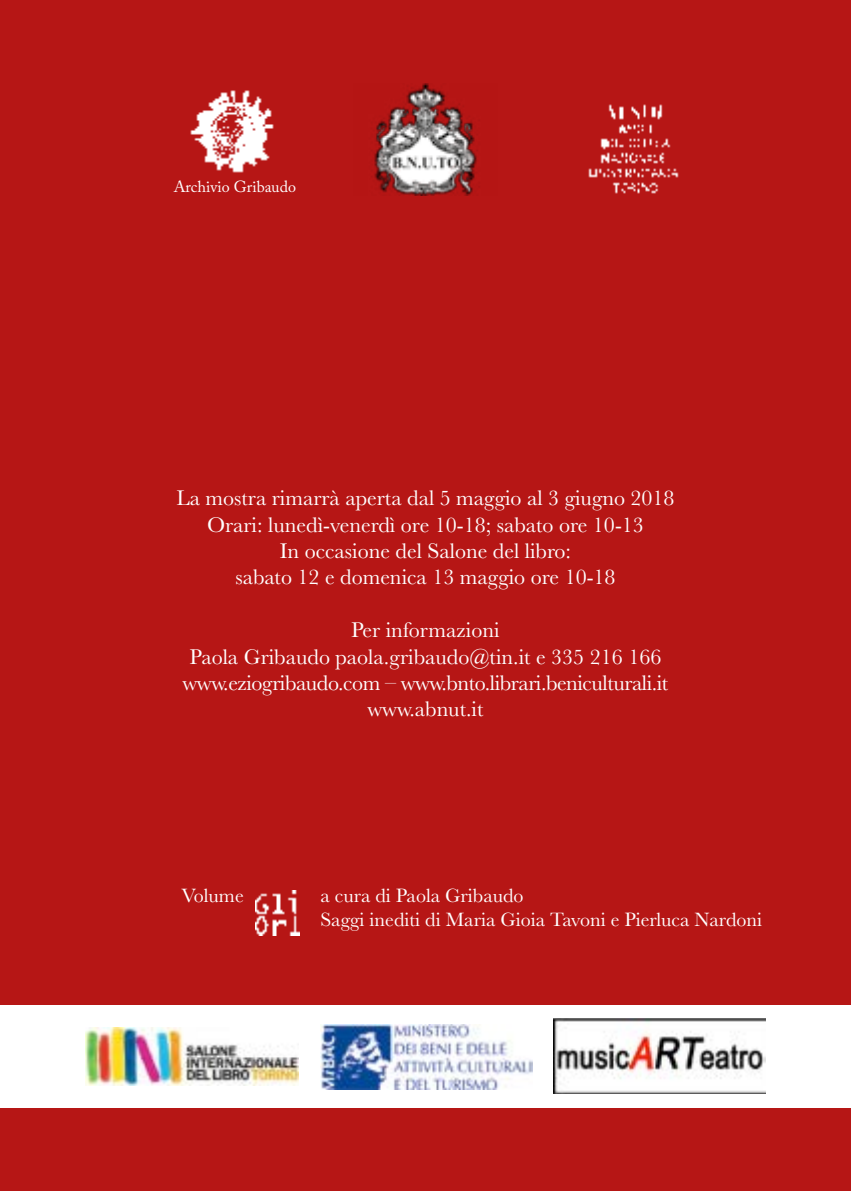
<style>
.page{position:relative;width:851px;height:1191px;background:#fff}
.page>*{position:absolute;margin:0;border:0;box-sizing:border-box;transform-origin:0 0}
.t1{font:22px/26.4px "Baskerville";color:#fff;text-align:center}
.t2{font:20px/24px "Baskerville";color:#fff}
.t3{font:16px "Adobe Caslon Pro";color:#fff}
</style>
<div class="page">
<div style="left:0;top:0;width:850px;height:1191px;background:#b61615"></div>
<div style="left:0;top:1005px;width:850px;height:102px;background:#fff"></div>
<img style="left:554px;top:1018px;width:211px;height:76px">
<img style="left:85px;top:1027px;width:214px;height:58px">
<img style="left:255px;top:890px;width:44px;height:45px">
<img style="left:320px;top:1024px;width:212px;height:65px">
<img style="left:588px;top:104px;width:91px;height:90px">
<img style="left:374px;top:84px;width:104px;height:111px">
<img style="left:190px;top:90px;width:84px;height:83px">
<p class="t3" style="left:174px;top:177px;width:124px">Archivio Gribaudo</p>
<p class="t1" style="left:176px;top:485px;width:499px">La mostra rimarrà aperta dal 5 maggio al 3 giugno 2018<br>Orari: lunedì-venerdì ore 10-18; sabato ore 10-13<br>In occasione del Salone del libro:<br>sabato 12 e domenica 13 maggio ore 10-18</p>
<p class="t1" style="left:182px;top:617px;width:487px">Per informazioni<br>Paola Gribaudo paola.gribaudo@tin.it e 335 216 166 www.eziogribaudo.com – www.bnto.librari.beniculturali.it www.abnut.it</p>
<p class="t2" style="left:181px;top:884px;width:64px">Volume</p>
<p class="t2" style="left:320px;top:884px;width:443px">a cura di Paola Gribaudo<br>Saggi inediti di Maria Gioia Tavoni e Pierluca Nardoni</p>
</div>
